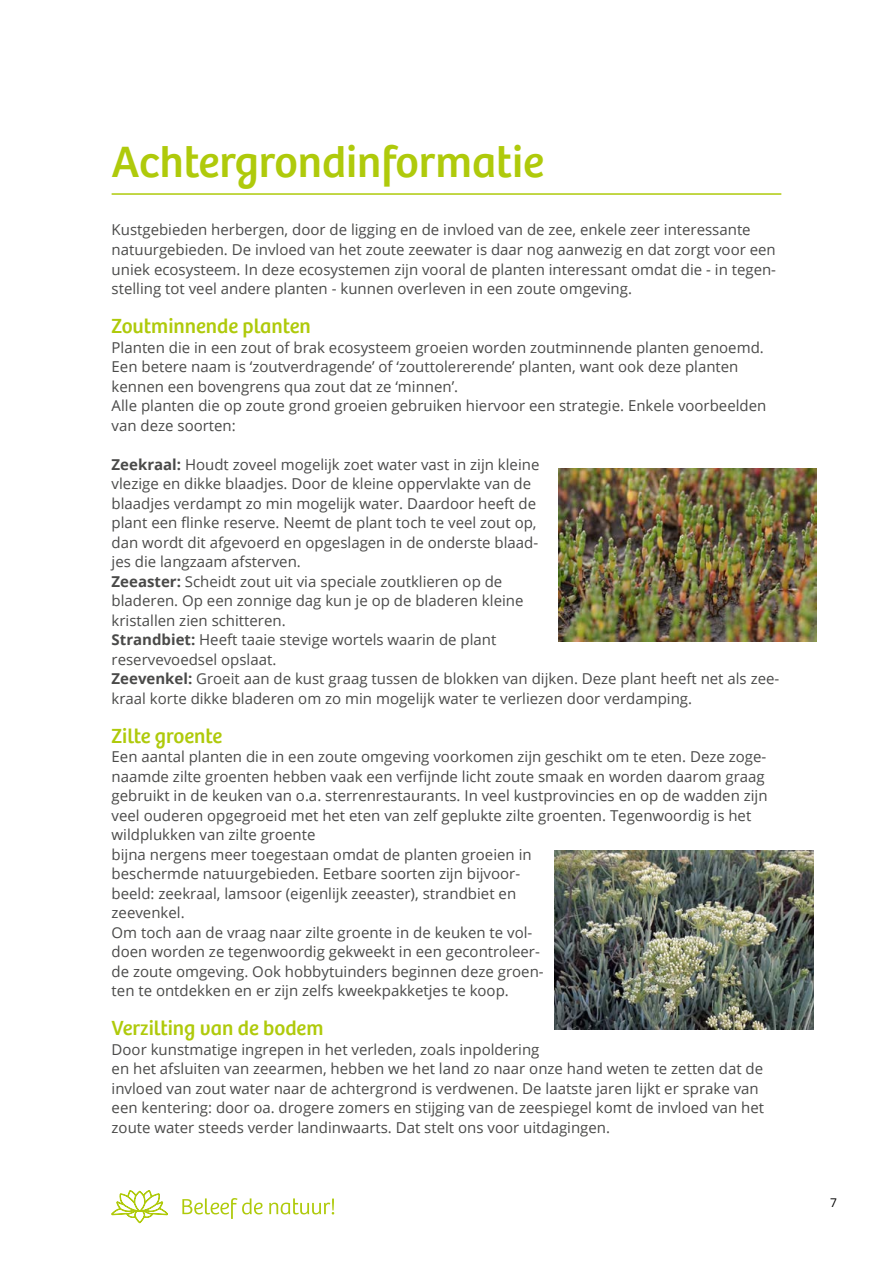
<style>
.page{position:relative;width:893px;height:1263px;background:#fff}
.page>*{position:absolute;margin:0;border:0;box-sizing:border-box;transform-origin:0 0}
.t1{font:45px "Bree";color:#afca0b}
.t2{font:21px "Bree";color:#afca0b}
.t3{font:15px/19.5px "Open Sans";color:#4a4a49}
.t4{font:12px "Open Sans";color:#000}
.s1{font-weight:700}
</style>
<div class="page">
<svg style="left:182px;top:1198px;width:81px;height:21px"></svg>
<svg style="left:269px;top:1198px;width:65px;height:16px"></svg>
<svg style="left:111px;top:1190px;width:57px;height:33px"></svg>
<hr style="left:112px;top:193px;width:669px;height:2px;background:#afca0b">
<img style="left:558px;top:469px;width:259px;height:172px">
<img style="left:554px;top:850px;width:259px;height:179px">
<h1 class="t1" style="left:112px;top:136px;width:434px">Achtergrondinformatie</h1>
<p class="t3" style="left:112px;top:220px;width:666px">Kustgebieden herbergen, door de ligging en de invloed van de zee, enkele zeer interessante natuurgebieden. De invloed van het zoute zeewater is daar nog aanwezig en dat zorgt voor een uniek ecosysteem. In deze ecosystemen zijn vooral de planten interessant omdat die - in tegen&shy;stelling tot veel andere planten - kunnen overleven in een zoute omgeving.</p>
<h2 class="t2" style="left:112px;top:314px;width:201px">Zoutminnende planten</h2>
<p class="t3" style="left:112px;top:337px;width:656px">Planten die in een zout of brak ecosysteem groeien worden zoutminnende planten genoemd.<br>Een betere naam is ‘zoutverdragende’ of ‘zouttolererende’ planten, want ook deze planten kennen een bovengrens qua zout dat ze ‘minnen’.<br>Alle planten die op zoute grond groeien gebruiken hiervoor een strategie. Enkele voorbeelden van deze soorten:</p>
<p class="t3" style="left:112px;top:454px;width:669px"><span class="s1">Zeekraal:</span> Houdt zoveel mogelijk zoet water vast in zijn kleine<br>vlezige en dikke blaadjes. Door de kleine oppervlakte van de<br>blaadjes verdampt zo min mogelijk water. Daardoor heeft de<br>plant een flinke reserve. Neemt de plant toch te veel zout op,<br>dan wordt dit afgevoerd en opgeslagen in de onderste blaad-<br>jes die langzaam afsterven.<br><span class="s1">Zeeaster:</span> Scheidt zout uit via speciale zoutklieren op de<br>bladeren. Op een zonnige dag kun je op de bladeren kleine<br>kristallen zien schitteren.<br><span class="s1">Strandbiet:</span> Heeft taaie stevige wortels waarin de plant<br>reservevoedsel opslaat.<br><span class="s1">Zeevenkel:</span> Groeit aan de kust graag tussen de blokken van dijken. Deze plant heeft net als zee&shy;kraal korte dikke bladeren om zo min mogelijk water te verliezen door verdamping.</p>
<h2 class="t2" style="left:112px;top:723px;width:112px">Zilte groente</h2>
<p class="t3" style="left:112px;top:746px;width:657px">Een aantal planten die in een zoute omgeving voorkomen zijn geschikt om te eten. Deze zoge&shy;naamde zilte groenten hebben vaak een verfijnde licht zoute smaak en worden daarom graag gebruikt in de keuken van o.a. sterrenrestaurants. In veel kustprovincies en op de wadden zijn veel ouderen opgegroeid met het eten van zelf geplukte zilte groenten. Tegenwoordig is het wildplukken van zilte groente<br>bijna nergens meer toegestaan omdat de planten groeien in<br>beschermde natuurgebieden. Eetbare soorten zijn bijvoor-<br>beeld: zeekraal, lamsoor (eigenlijk zeeaster), strandbiet en<br>zeevenkel.<br>Om toch aan de vraag naar zilte groente in de keuken te vol-<br>doen worden ze tegenwoordig gekweekt in een gecontroleer-<br>de zoute omgeving. Ook hobbytuinders beginnen deze groen-<br>ten te ontdekken en er zijn zelfs kweekpakketjes te koop.</p>
<h2 class="t2" style="left:112px;top:1016px;width:213px">Verzilting van de bodem</h2>
<p class="t3" style="left:112px;top:1039px;width:654px">Door kunstmatige ingrepen in het verleden, zoals inpoldering<br>en het afsluiten van zeearmen, hebben we het land zo naar onze hand weten te zetten dat de invloed van zout water naar de achtergrond is verdwenen. De laatste jaren lijkt er sprake van een kentering: door oa. drogere zomers en stijging van de zeespiegel komt de invloed van het zoute water steeds verder landinwaarts. Dat stelt ons voor uitdagingen.</p>
<p class="t4" style="left:830px;top:1194px;width:8px">7</p>
</div>
